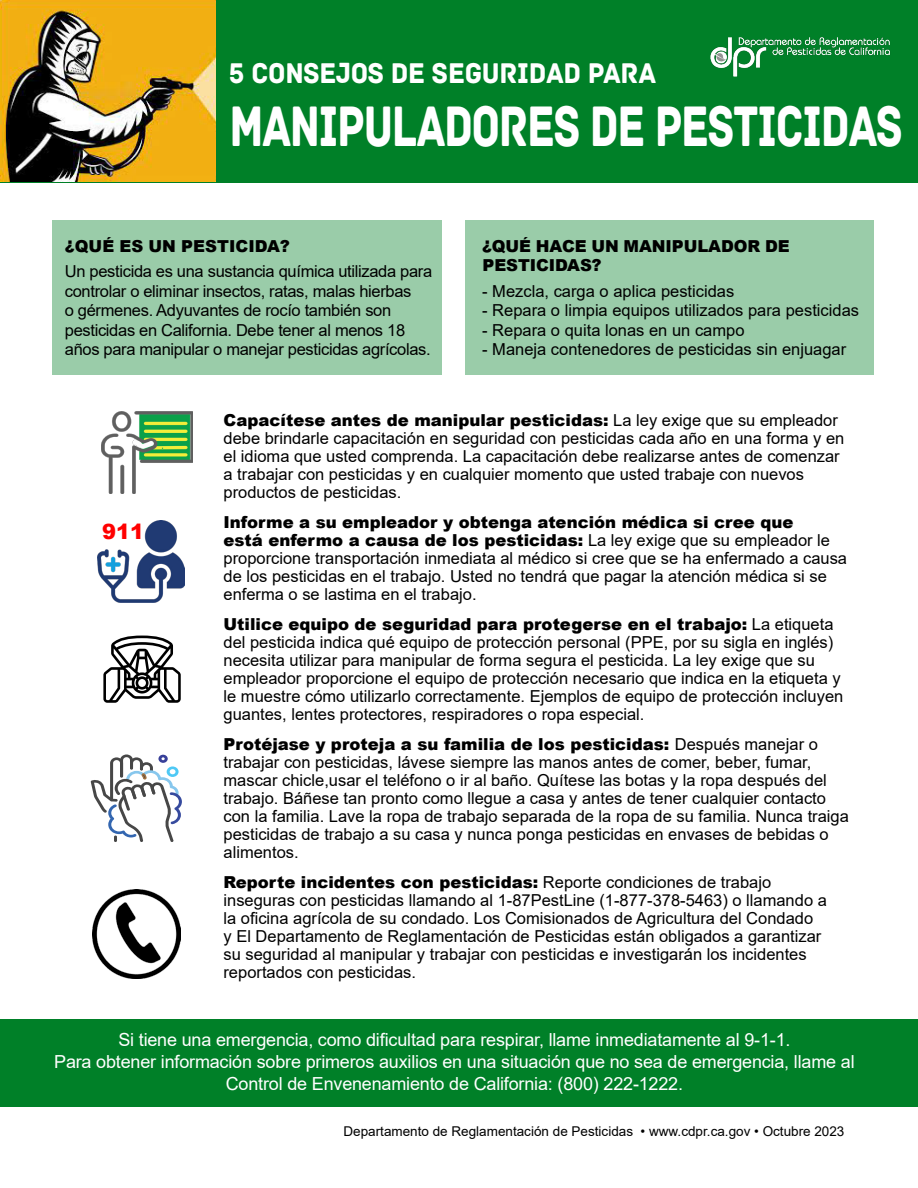
<style>
.page{position:relative;width:918px;height:1188px;background:#fff}
.page>*{position:absolute;margin:0;border:0;box-sizing:border-box;transform-origin:0 0}
.t1{font:60px "Archive";letter-spacing:-.03em;color:#fff;scale:.74 1}
.t2{font:30px "Archive";letter-spacing:-.01em;color:#fff;scale:.9 1}
.t3{font:900 21px "Arial";color:#f00}
.t4{font:18px/21.6px "Arial";letter-spacing:-.01em;color:#fff;text-align:center}
.t5{font:16.5px/18px "Arial";color:#000}
.t6{font:900 16.5px/18px "Arial";color:#000}
.t7{font:16.5px/19.5px "Arial";letter-spacing:-.02em;color:#000}
.t8{font:13.5px "Arial";color:#000}
.s1{font-weight:400}
</style>
<div class="page">
<div style="left:52px;top:220px;width:390px;height:155px;background:#9acca9"></div>
<div style="left:465px;top:220px;width:409px;height:155px;background:#9acca9"></div>
<div style="left:0;top:0;width:918px;height:183px;background:#008028"></div>
<div style="left:0;top:1019px;width:918px;height:88px;background:#008028"></div>
<img style="left:98px;top:520px;width:87px;height:83px">
<img style="left:102px;top:411px;width:91px;height:83px">
<svg style="left:91px;top:755px;width:91px;height:87px"></svg>
<img style="left:710px;top:37px;width:180px;height:40px">
<svg style="left:103px;top:636px;width:78px;height:67px"></svg>
<img style="left:92px;top:890px;width:89px;height:88px">
<img style="left:0;top:0;width:215px;height:182px">
<h1 class="t2" style="left:230px;top:55px;width:475px">5 CONSEJOS DE SEGURIDAD PARA</h1>
<h1 class="t1" style="left:230px;top:90px;width:912px">MANIPULADORES DE PESTICIDAS</h1>
<h2 class="t6" style="left:65px;top:236px;width:227px">¿QUÉ ES UN PESTICIDA?</h2>
<p class="t7" style="left:65px;top:262px;width:369px">Un pesticida es una sustancia química utilizada para controlar o eliminar insectos, ratas, malas hierbas<br>o gérmenes. Adyuvantes de rocío también son pesticidas en California. Debe tener al menos 18 años para manipular o manejar pesticidas agrícolas.</p>
<h2 class="t6" style="left:482px;top:236px;width:309px;line-height:19.5px">¿QUÉ HACE UN MANIPULADOR DE<br>PESTICIDAS?</h2>
<p class="t5" style="left:482px;top:282px;width:254px">- Mezcla, carga o aplica pesticidas</p>
<p class="t5" style="left:482px;top:301px;width:378px">- Repara o limpia equipos utilizados para pesticidas</p>
<p class="t5" style="left:482px;top:321px;width:264px">- Repara o quita lonas en un campo</p>
<p class="t5" style="left:482px;top:340px;width:366px">- Maneja contenedores de pesticidas sin enjuagar</p>
<p class="t3" style="left:102px;top:517px;width:44px">911</p>
<h2 class="t6" style="left:224px;top:411px;width:616px">Capacítese antes de manipular pesticidas: <span class="s1">La ley exige que su empleador</span></h2>
<p class="t5" style="left:224px;top:429px;width:622px">debe brindarle capacitación en seguridad con pesticidas cada año en una forma y en el idioma que usted comprenda. La capacitación debe realizarse antes de comenzar a trabajar con pesticidas y en cualquier momento que usted trabaje con nuevos productos de pesticidas.</p>
<h2 class="t6" style="left:224px;top:513px;width:608px">Informe a su empleador y obtenga atención médica si cree que está enfermo a causa de los pesticidas: <span class="s1">La ley exige que su empleador le</span></h2>
<p class="t5" style="left:224px;top:549px;width:625px">proporcione transportación inmediata al médico si cree que se ha enfermado a causa de los pesticidas en el trabajo. Usted no tendrá que pagar la atención médica si se enferma o se lastima en el trabajo.</p>
<h2 class="t6" style="left:224px;top:615px;width:612px">Utilice equipo de seguridad para protegerse en el trabajo: <span class="s1">La etiqueta</span></h2>
<p class="t5" style="left:224px;top:633px;width:621px">del pesticida indica qué equipo de protección personal (PPE, por su sigla en inglés) necesita utilizar para manipular de forma segura el pesticida. La ley exige que su empleador proporcione el equipo de protección necesario que indica en la etiqueta y le muestre cómo utilizarlo correctamente. Ejemplos de equipo de protección incluyen guantes, lentes protectores, respiradores o ropa especial.</p>
<h2 class="t6" style="left:224px;top:735px;width:596px">Protéjase y proteja a su familia de los pesticidas: <span class="s1">Después manejar o</span></h2>
<p class="t5" style="left:224px;top:753px;width:627px">trabajar con pesticidas, lávese siempre las manos antes de comer, beber, fumar, mascar chicle,usar el teléfono o ir al baño. Quítese las botas y la ropa después del trabajo. Báñese tan pronto como llegue a casa y antes de tener cualquier contacto con la familia. Lave la ropa de trabajo separada de la ropa de su familia. Nunca traiga pesticidas de trabajo a su casa y nunca ponga pesticidas en envases de bebidas o alimentos.</p>
<h2 class="t6" style="left:224px;top:873px;width:549px">Reporte incidentes con pesticidas: <span class="s1">Reporte condiciones de trabajo</span></h2>
<p class="t5" style="left:224px;top:891px;width:605px">inseguras con pesticidas llamando al 1-87PestLine (1-877-378-5463) o llamando a la oficina agrícola de su condado. Los Comisionados de Agricultura del Condado<br>y El Departamento de Reglamentación de Pesticidas están obligados a garantizar su seguridad al manipular y trabajar con pesticidas e investigarán los incidentes reportados con pesticidas.</p>
<p class="t4" style="left:118px;top:1029px;width:674px">Si tiene una emergencia, como dificultad para respirar, llame inmediatamente al 9-1-1.</p>
<p class="t4" style="left:54px;top:1051px;width:802px">Para obtener información sobre primeros auxilios en una situación que no sea de emergencia, llame al<br>Control de Envenenamiento de California: (800) 222-1222.</p>
<p class="t8" style="left:344px;top:1122px;width:502px">Departamento de Reglamentación de Pesticidas • www.cdpr.ca.gov • Octubre 2023</p>
</div>
